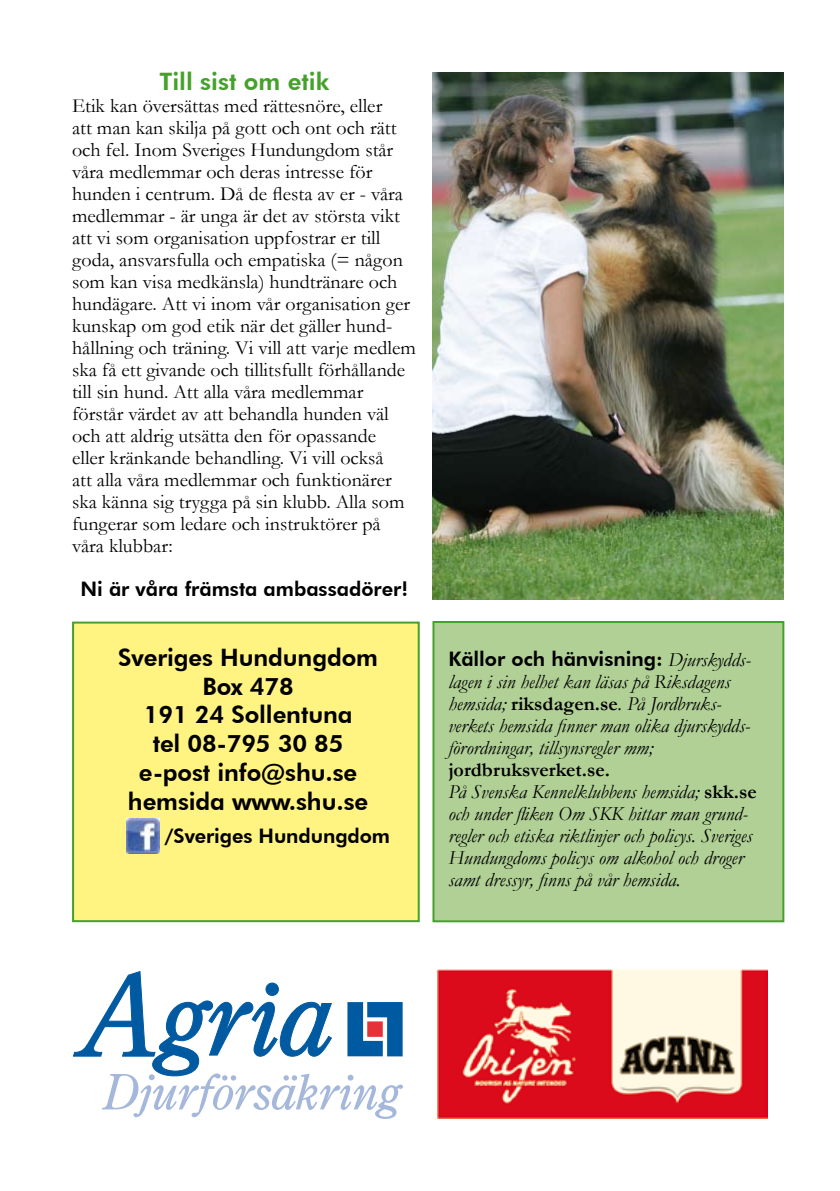
<style>
.page{position:relative;width:840px;height:1191px;background:#fff}
.page>*{position:absolute;margin:0;border:0;box-sizing:border-box;transform-origin:0 0}
.t1{font:800 24px/28.8px "Futura BT";letter-spacing:-.005em;color:#000;text-align:center}
.t2{font:800 24px "Futura BT";color:#45a12b}
.t3{font:20px/22px "Garamond";color:#000}
.t4{font:italic 20px/22px "Garamond";color:#000}
.t5{font:800 20px "Futura BT";color:#000}
.s1{font-family:"Garamond";font-weight:400;font-style:italic}
.s2{font-weight:700;font-style:normal}
</style>
<div class="page">
<div style="left:72px;top:621px;width:347px;height:301px;background:#fff381;border:2px solid #45a12b"></div>
<svg style="left:73px;top:971px;width:330px;height:148px"></svg>
<img style="left:432px;top:72px;width:350px;height:527px">
<div style="left:432px;top:621px;width:351px;height:301px;background:#b1d096;border:2px solid #45a12b"></div>
<img style="left:437px;top:969px;width:330px;height:150px">
<img style="left:126px;top:819px;width:34px;height:34px">
<p class="t2" style="left:159px;top:67px;width:171px">Till sist om etik</p>
<p class="t3" style="left:72px;top:94px;width:345px">Etik kan översättas med rättesnöre, eller<br>att man kan skilja på gott och ont och rätt och fel. Inom Sveriges Hundungdom står våra medlemmar och deras intresse för hunden i centrum. Då de flesta av er - våra medlemmar - är unga är det av största vikt att vi som organisation uppfostrar er till goda, ansvarsfulla och empatiska (= någon som kan visa medkänsla) hundtränare och hundägare. Att vi inom vår organisation ger kunskap om god etik när det gäller hund&shy;hållning och träning. Vi vill att varje medlem ska få ett givande och tillitsfullt förhållande till sin hund. Att alla våra medlemmar förstår värdet av att behandla hunden väl och att aldrig utsätta den för opassande<br>eller kränkande behandling. Vi vill också<br>att alla våra medlemmar och funktionärer ska känna sig trygga på sin klubb. Alla som fungerar som ledare och instruktörer på våra klubbar:</p>
<p class="t5" style="left:80px;top:577px;width:329px">Ni är våra främsta ambassadörer!</p>
<p class="t1" style="left:118px;top:642px;width:261px">Sveriges Hundungdom<br>Box 478<br>191 24 Sollentuna<br>tel 08-795 30 85 e-post info@shu.se hemsida www.shu.se</p>
<p class="t5" style="left:448px;top:646px;width:304px">Källor och hänvisning: <span class="s1">Djurskydds-</span></p>
<p class="t4" style="left:448px;top:670px;width:303px">lagen i sin helhet kan läsas på Riksdagens hemsida; <span class="s2">riksdagen.se</span>. På Jordbruks&shy;verkets hemsida finner man olika djurskydds&shy;förordningar, tillsynsregler mm;</p>
<p class="t4" style="left:448px;top:758px;width:310px"><span class="s2">jordbruksverket.se.<br></span>På Svenska Kennelklubbens hemsida; <span class="s2">skk.se </span>och under fliken Om SKK hittar man grund&shy;regler och etiska riktlinjer och policys. Sveriges Hundungdoms policys om alkohol och droger samt dressyr, finns på vår hemsida.</p>
<p class="t5" style="left:164px;top:824px;width:227px">/Sveriges Hundungdom</p>
</div>
